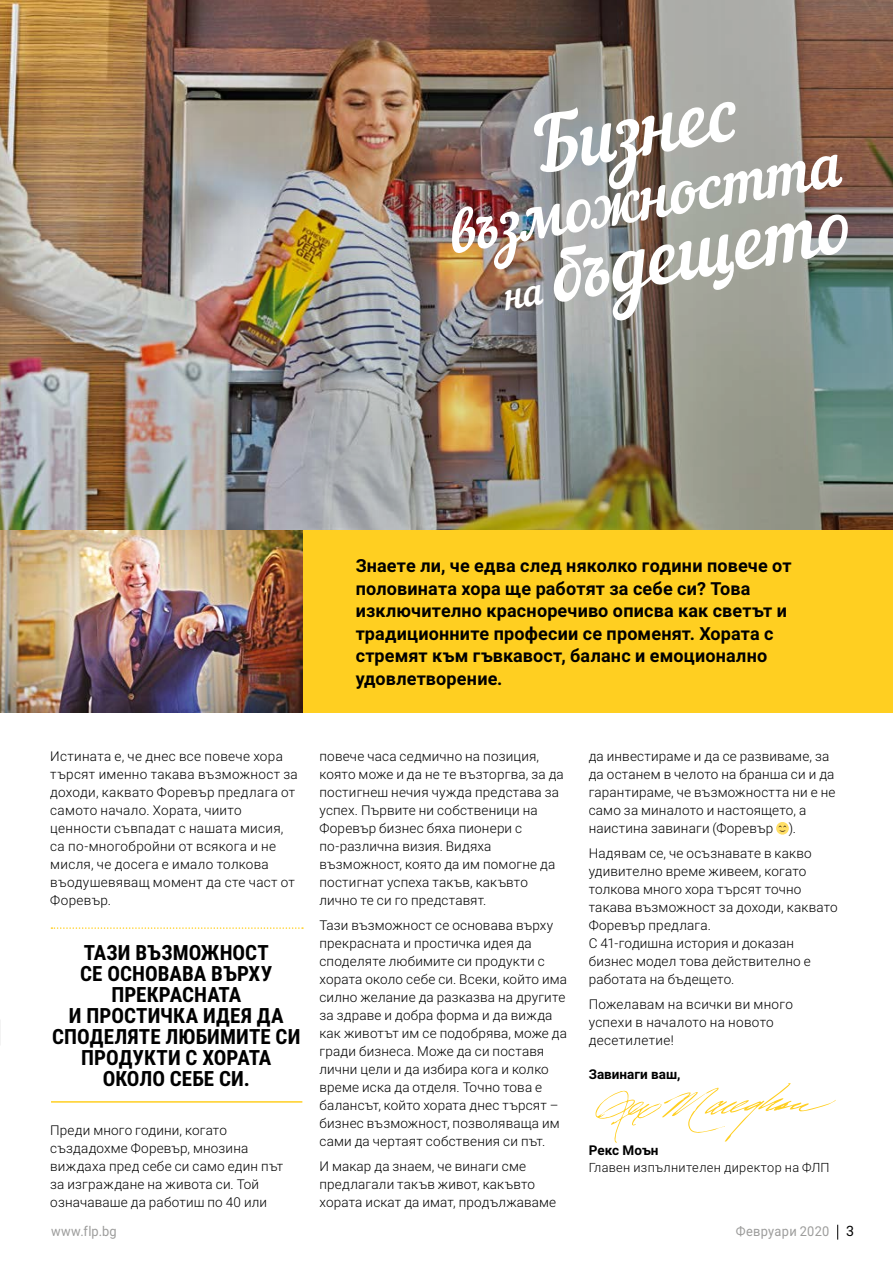
<style>
.page{position:relative;width:893px;height:1263px;background:#fff}
.page>*{position:absolute;margin:0;border:0;box-sizing:border-box;transform-origin:0 0}
.t1{font:75px/129.8px "Nautilus Pompilius";color:#fff;text-align:center}
.t2{font:61.65px "Nautilus Pompilius";color:#fff}
.t3{font:700 21px/21px "Roboto 2014 Condensed";letter-spacing:.005em;color:#000;text-align:center}
.t4{font:700 18px/22.5px "Roboto 2014";letter-spacing:.01em;color:#000}
.t5{font:300 13.5px/18px "Roboto 2014";letter-spacing:.015em;color:#000}
.t6{font:13.5px "Roboto 2014";letter-spacing:.02em;color:#9d9d9c;scale:.95 1}
.t7{font:700 13.5px "Roboto 2014";color:#000}
.t8{font:300 12.75px "Roboto 2014";letter-spacing:.025em;color:#000}
.s1{font-size:38.25px}
.s2{font-size:14.25px;color:#000}
</style>
<div class="page">
<svg style="left:837px;top:1225px;width:1px;height:14px"></svg>
<img style="left:0;top:0;width:893px;height:530px">
<svg style="left:776px;top:822px;width:13px;height:13px"></svg>
<svg style="left:778px;top:825px;width:8px;height:7px"></svg>
<svg style="left:595px;top:1083px;width:241px;height:60px"></svg>
<svg style="left:51px;top:927px;width:252px;height:2px"></svg>
<hr style="left:51px;top:1101px;width:251px;height:2px;background:#ffcf21">
<div style="left:302px;top:530px;width:591px;height:183px;background:#ffcf21"></div>
<img style="left:0;top:530px;width:302px;height:183px">
<h1 class="t1" style="left:470px;top:99px;width:355px;rotate:-10deg">Бизнес<br><span class="s1">на</span> бъдещето</h1>
<h2 class="t2" style="left:443px;top:196px;width:399px;rotate:-10deg">възможността</h2>
<p class="t4" style="left:356px;top:554px;width:437px">Знаете ли, че едва след няколко години повече от половината хора ще работят за себе си? Това изключително красноречиво описва как светът и традиционните професии се променят. Хората с стремят към гъвкавост, баланс и емоционално удовлетворение.</p>
<p class="t5" style="left:50px;top:747px;width:249px">Истината е, че днес все повече хора търсят именно такава възможност за доходи, каквато Форевър предлага от самото начало. Хората, чиито ценности съвпадат с нашата мисия, са по-многобройни от всякога и не мисля, че досега е имало толкова въодушевяващ момент да сте част от<br>Форевър.</p>
<h3 class="t3" style="left:52px;top:941px;width:250px">ТАЗИ ВЪЗМОЖНОСТ<br>СЕ ОСНОВАВА ВЪРХУ<br>ПРЕКРАСНАТА<br>И ПРОСТИЧКА ИДЕЯ ДА<br>СПОДЕЛЯТЕ ЛЮБИМИТЕ СИ<br>ПРОДУКТИ С ХОРАТА<br>ОКОЛО СЕБЕ СИ.</h3>
<p class="t5" style="left:50px;top:1120px;width:234px">Преди много години, когато създадохме Форевър, мнозина виждаха пред себе си само един път за изграждане на живота си. Той означаваше да работиш по 40 или</p>
<p class="t5" style="left:319px;top:747px;width:246px">повече часа седмично на позиция, която може и да не те възторгва, за да постигнеш нечия чужда представа за успех. Първите ни собственици на<br>Форевър бизнес бяха пионери с по-различна визия. Видяха възможност, която да им помогне да постигнат успеха такъв, какъвто лично те си го представят.</p>
<p class="t5" style="left:319px;top:915px;width:249px">Тази възможност се основава върху прекрасната и простичка идея да споделяте любимите си продукти с хората около себе си. Всеки, който има силно желание да разказва на другите за здраве и добра форма и да вижда как животът им се подобрява, може да гради бизнеса. Може да си поставя лични цели и да избира кога и колко време иска да отделя. Точно това е балансът, който хората днес търсят – бизнес възможност, позволяваща им сами да чертаят собствения си път.</p>
<p class="t5" style="left:319px;top:1156px;width:238px">И макар да знаем, че винаги сме предлагали такъв живот, какъвто хората искат да имат, продължаваме</p>
<p class="t5" style="left:589px;top:747px;width:248px">да инвестираме и да се развиваме, за да останем в челото на бранша си и да гарантираме, че възможността ни е не само за миналото и настоящето, а наистина завинаги (Форевър ).</p>
<p class="t5" style="left:589px;top:843px;width:250px">Надявам се, че осъзнавате в какво удивително време живеем, когато толкова много хора търсят точно такава възможност за доходи, каквато<br>Форевър предлага.<br>С 41-годишна история и доказан бизнес модел това действително е работата на бъдещето.</p>
<p class="t5" style="left:589px;top:994px;width:206px">Пожелавам на всички ви много успехи в началото на новото десетилетие!</p>
<p class="t7" style="left:589px;top:1065px;width:93px">Завинаги ваш,</p>
<p class="t7" style="left:589px;top:1140px;width:71px">Рекс Моън</p>
<p class="t8" style="left:589px;top:1159px;width:242px">Главен изпълнителен директор на ФЛП</p>
<p class="t6" style="left:51px;top:1222px;width:71px">www.flp.bg</p>
<p class="t6" style="left:736px;top:1222px;width:126px">Февруари 2020 <span class="s2">3</span></p>
</div>
